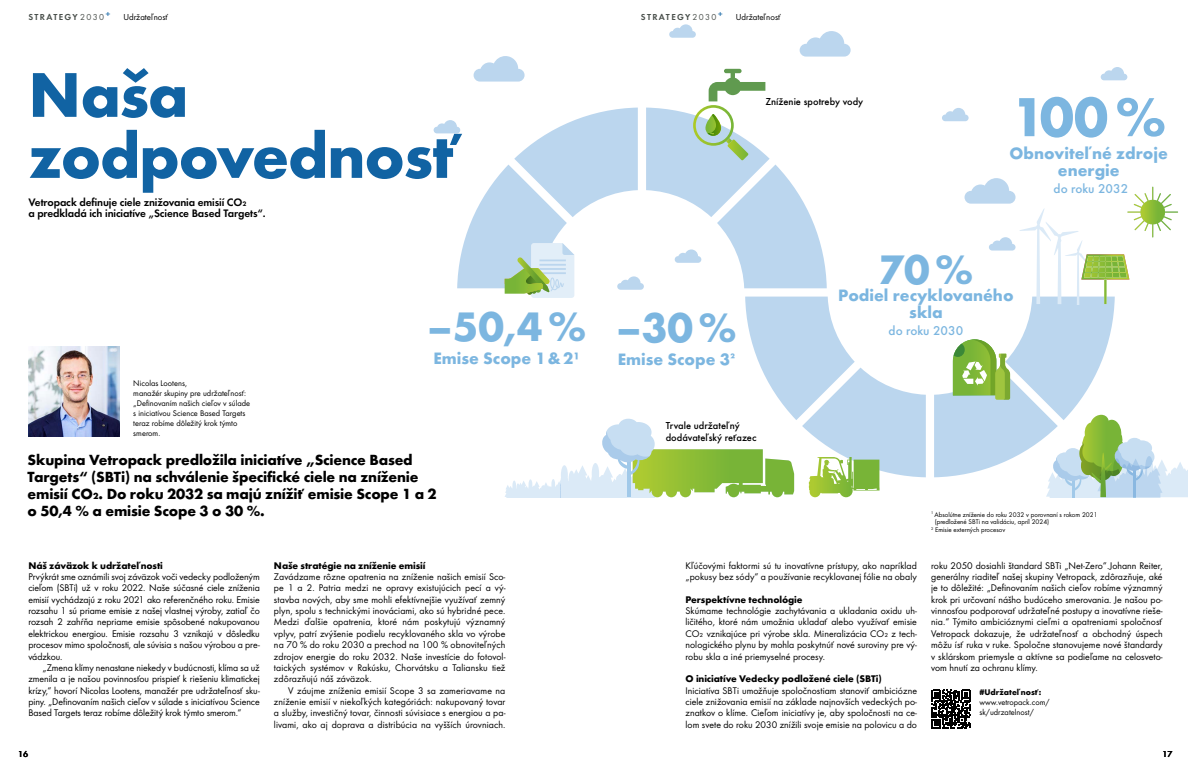
<style>
.page{position:relative;width:1191px;height:766px;background:#fff}
.page>*{position:absolute;margin:0;border:0;box-sizing:border-box;transform-origin:0 0}
.t1{font:700 65.5px/61px "Futura";letter-spacing:-.02em;color:#1163a3}
.t2{font:700 57px "Futura";color:#7cb6e0}
.t3{font:700 42.8px "Futura";color:#7cb6e0}
.t4{font:700 17.1px "Futura";color:#7cb6e0}
.t5{font:700 15.2px/17px "Futura";letter-spacing:-.01em;color:#000}
.t6{font:500 13.3px "Futura";color:#7cb6e0}
.t7{font:11.2px/11.3px "Futura Dem";letter-spacing:-.01em;color:#000}
.t8{font:500 10.4px/12.4px "Futura";color:#000}
.t9{font:10px/11.3px "Futura Boo";letter-spacing:.005em;color:#000;text-align:justify}
.t10{font:700 10px "Futura";letter-spacing:-.01em;color:#000}
.t11{font:9px "Futura Dem";letter-spacing:.15em;color:#494f4b}
.t12{font:9px "Futura Boo";color:#000}
.t13{font:9px "Futura Dem";color:#000}
.t14{font:8.5px/10px "Futura Boo";color:#000}
.t15{font:700 8.5px "Futura";color:#000}
.t16{font:7px "Futura Boo";color:#000}
.s1{font-family:"Futura Boo"}
</style>
<div class="page">
<img style="left:28px;top:346px;width:91px;height:91px">
<svg style="left:931px;top:689px;width:39px;height:39px"></svg>
<svg style="left:457px;top:107px;width:657px;height:370px"></svg>
<svg style="left:433px;top:120px;width:27px;height:13px"></svg>
<svg style="left:674px;top:249px;width:27px;height:14px"></svg>
<svg style="left:617px;top:276px;width:27px;height:14px"></svg>
<svg style="left:1100px;top:67px;width:27px;height:13px"></svg>
<svg style="left:669px;top:24px;width:27px;height:14px"></svg>
<svg style="left:942px;top:108px;width:26px;height:13px"></svg>
<svg style="left:799px;top:31px;width:51px;height:26px"></svg>
<svg style="left:473px;top:56px;width:51px;height:26px"></svg>
<svg style="left:964px;top:178px;width:214px;height:126px"></svg>
<svg style="left:953px;top:339px;width:57px;height:60px"></svg>
<svg style="left:693px;top:69px;width:72px;height:91px"></svg>
<svg style="left:504px;top:243px;width:70px;height:55px"></svg>
<svg style="left:504px;top:418px;width:290px;height:79px"></svg>
<svg style="left:1046px;top:414px;width:141px;height:83px"></svg>
<svg style="left:809px;top:457px;width:70px;height:40px"></svg>
<p class="t11" style="left:28px;top:11px;width:84px">STRATEGY<span class="s1">2030</span><sup>+</sup></p>
<p class="t11" style="left:641px;top:11px;width:84px">STRATEGY<span class="s1">2030</span><sup>+</sup></p>
<p class="t12" style="left:123px;top:11px;width:46px">Udržateľnosť</p>
<p class="t12" style="left:736px;top:11px;width:46px">Udržateľnosť</p>
<h1 class="t1" style="left:28px;top:63px;width:435px">Naša zodpovednosť</h1>
<p class="t7" style="left:28px;top:196px;width:239px">Vetropack definuje ciele znižovania emisií CO₂<br>a predkladá ich iniciatíve „Science Based Targets“.</p>
<p class="t8" style="left:765px;top:95px;width:99px">Zníženie spotreby vody</p>
<h2 class="t2" style="left:1011px;top:82px;width:157px">100 %</h2>
<h3 class="t4" style="left:1058px;top:160px;width:63px">energie</h3>
<h3 class="t6" style="left:1053px;top:181px;width:76px">do roku 2032</h3>
<h3 class="t4" style="left:1009px;top:143px;width:160px">Obnoviteľné zdroje</h3>
<h3 class="t3" style="left:427px;top:300px;width:161px">–50,4 %</h3>
<h3 class="t4" style="left:433px;top:347px;width:148px">Emise Scope 1 &amp; 2¹</h3>
<p class="t14" style="left:133px;top:378px;width:118px">Nicolas Lootens,<br>manažér skupiny pre udržateľnosť: „Definovaním našich cieľov v súlade s iniciatívou Science Based Targets teraz robíme dôležitý krok týmto smerom.</p>
<h3 class="t5" style="left:28px;top:451px;width:410px">Skupina Vetropack predložila iniciatíve „Science Based Targets“ (SBTi) na schválenie špecifické ciele na zníženie emisií CO₂. Do roku 2032 sa majú znížiť emisie Scope 1 a 2 o 50,4 % a emisie Scope 3 o 30 %.</h3>
<p class="t10" style="left:28px;top:559px;width:136px">Náš záväzok k udržateľnosti</p>
<p class="t9" style="left:28px;top:571px;width:233px">Prvýkrát sme oznámili svoj záväzok voči vedecky podloženým cieľom (SBTi) už v roku 2022. Naše súčasné ciele zníženia emisií vychádzajú z roku 2021 ako referenčného roku. Emisie rozsahu 1 sú priame emisie z našej vlastnej výroby, zatiaľ čo rozsah 2 zahŕňa nepriame emisie spôsobené nakupovanou elektrickou energiou. Emisie rozsahu 3 vznikajú v dôsledku procesov mimo spoločnosti, ale súvisia s našou výrobou a pre&shy;vádzkou.</p>
<p class="t9" style="left:28px;top:661px;width:233px;text-indent:14px">„Zmena klímy nenastane niekedy v budúcnosti, klíma sa už zmenila a je našou povinnosťou prispieť k riešeniu klimatickej krízy,“ hovorí Nicolas Lootens, manažér pre udržateľnosť sku&shy;piny. „Definovaním našich cieľov v súlade s iniciatívou Science Based Targets teraz robíme dôležitý krok týmto smerom.“</p>
<p class="t10" style="left:274px;top:559px;width:153px">Naše stratégie na zníženie emisií</p>
<p class="t9" style="left:274px;top:571px;width:233px">Zavádzame rôzne opatrenia na zníženie našich emisií Sco&shy;pe 1 a 2. Patria medzi ne opravy existujúcich pecí a vý&shy;stavba nových, aby sme mohli efektívnejšie využívať zemný plyn, spolu s technickými inováciami, ako sú hybridné pece.<br>Medzi ďalšie opatrenia, ktoré nám poskytujú významný vplyv, patrí zvýšenie podielu recyklovaného skla vo výrobe na 70 % do roku 2030 a prechod na 100 % obnoviteľných zdrojov energie do roku 2032. Naše investície do fotovol&shy;taických systémov v Rakúsku, Chorvátsku a Taliansku tiež zdôrazňujú náš záväzok.</p>
<p class="t9" style="left:274px;top:684px;width:233px;text-indent:14px">V záujme zníženia emisií Scope 3 sa zameriavame na zníženie emisií v niekoľkých kategóriách: nakupovaný tovar a služby, investičný tovar, činnosti súvisiace s energiou a pa&shy;livami, ako aj doprava a distribúcia na vyšších úrovniach.</p>
<h3 class="t3" style="left:616px;top:301px;width:122px">–30 %</h3>
<h3 class="t4" style="left:618px;top:348px;width:119px">Emise Scope 32</h3>
<p class="t8" style="left:665px;top:419px;width:92px">Trvale udržateľný dodávateľský reťazec</p>
<h3 class="t3" style="left:878px;top:243px;width:96px">70 %</h3>
<h3 class="t4" style="left:909px;top:302px;width:35px">skla</h3>
<h3 class="t4" style="left:838px;top:284px;width:177px">Podiel recyklovaného</h3>
<h3 class="t6" style="left:888px;top:323px;width:76px">do roku 2030</h3>
<p class="t9" style="left:685px;top:559px;width:233px">Kľúčovými faktormi sú tu inovatívne prístupy, ako napríklad „pokusy bez sódy“ a používanie recyklovanej fólie na obaly</p>
<p class="t10" style="left:685px;top:593px;width:119px">Perspektívne technológie</p>
<p class="t9" style="left:685px;top:605px;width:233px">Skúmame technológie zachytávania a ukladania oxidu uh&shy;ličitého, ktoré nám umožnia ukladať alebo využívať emisie CO₂ vznikajúce pri výrobe skla. Mineralizácia CO₂ z tech&shy;nologického plynu by mohla poskytnúť nové suroviny pre vý&shy;robu skla a iné priemyselné procesy.</p>
<p class="t10" style="left:685px;top:672px;width:198px">O iniciatíve Vedecky podložené ciele (SBTi)</p>
<p class="t9" style="left:685px;top:684px;width:233px">Iniciatíva SBTi umožňuje spoločnostiam stanoviť ambiciózne ciele znižovania emisií na základe najnovších vedeckých po&shy;znatkov o klíme. Cieľom iniciatívy je, aby spoločnosti na ce&shy;lom svete do roku 2030 znížili svoje emisie na polovicu a do</p>
<p class="t16" style="left:931px;top:510px;width:168px"><sup>1</sup> Absolútne zníženie do roku 2032 v porovnaní s rokom 2021</p>
<p class="t16" style="left:934px;top:517px;width:116px">(predložené SBTi na validáciu, apríl 2024)</p>
<p class="t16" style="left:931px;top:525px;width:76px"><sup>2</sup> Emisie externých procesov</p>
<p class="t9" style="left:931px;top:559px;width:233px">roku 2050 dosiahli štandard SBTi „Net-Zero“.Johann Reiter, generálny riaditeľ našej skupiny Vetropack, zdôrazňuje, aké je to dôležité: „Definovaním našich cieľov robíme významný krok pri určovaní nášho budúceho smerovania. Je našou po&shy;vinnosťou podporovať udržateľné postupy a inovatívne rieše&shy;nia.“ Týmito ambicióznymi cieľmi a opatreniami spoločnosť Vetropack dokazuje, že udržateľnosť a obchodný úspech môžu ísť ruka v ruke. Spoločne stanovujeme nové štandardy v sklárskom priemysle a aktívne sa podieľame na celosveto&shy;vom hnutí za ochranu klímy.</p>
<p class="t15" style="left:979px;top:686px;width:64px">#Udržateľnosť:</p>
<p class="t14" style="left:979px;top:697px;width:72px">www.vetropack.com/ sk/udrzatelnost/</p>
<p class="t13" style="left:18px;top:748px;width:12px">16</p>
<p class="t13" style="left:1162px;top:748px;width:12px">17</p>
</div>
